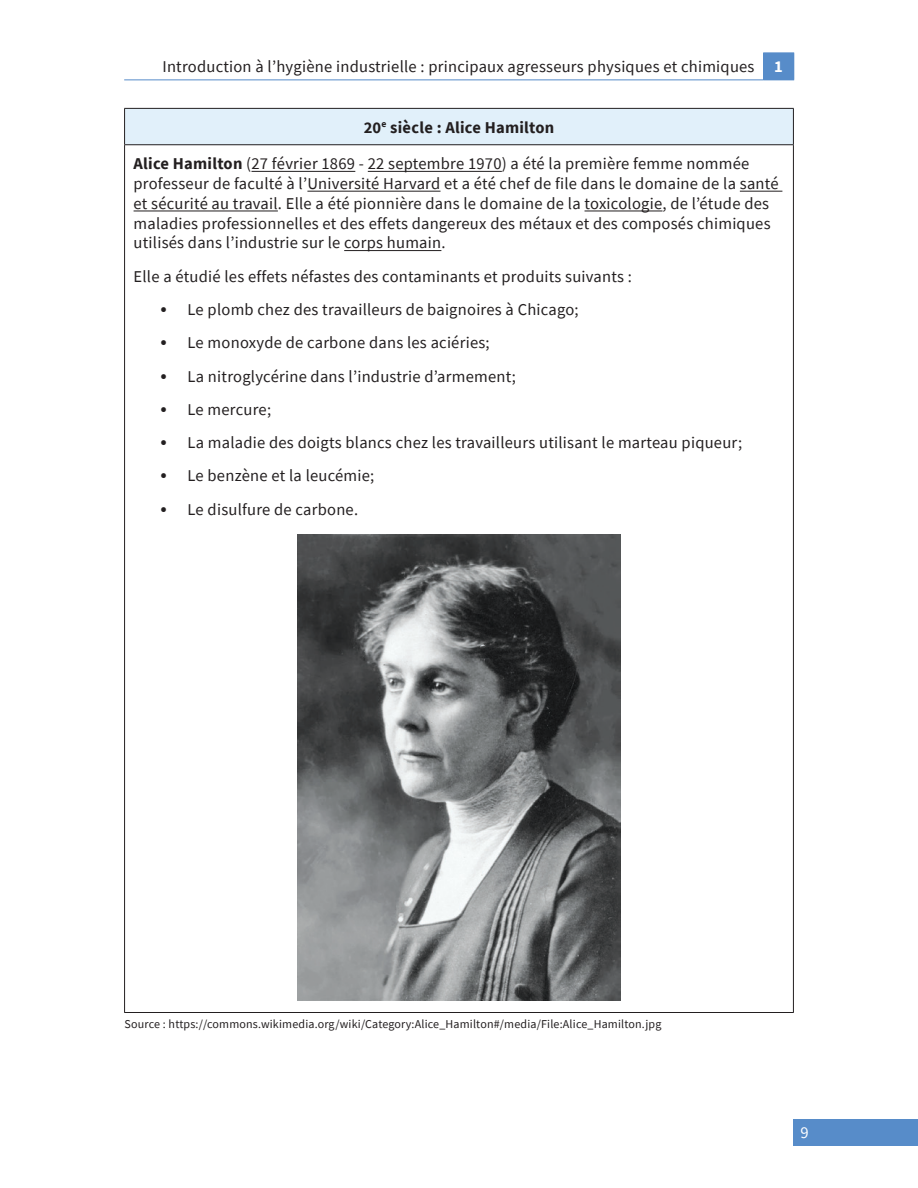
<style>
.page{position:relative;width:918px;height:1188px;background:#fff}
.page>*{position:absolute;margin:0;border:0;box-sizing:border-box;transform-origin:0 0}
.t1{font:16.5px/19.8px "Source Sans Pro";letter-spacing:.015em;color:#231f20}
.Heading_bold{font:700 16.5px "Source Sans Pro";letter-spacing:.015em;color:#231f20}
.t2{font:16.5px "Source Sans Pro";color:#fff}
.Source{font:12px "Source Sans Pro";letter-spacing:.015em;color:#231f20}
.s1{font-weight:700;color:#fff}
.s2{font-weight:700}
.s3{font-size:21px}
</style>
<div class="page">
<div style="left:794px;top:1119px;width:124px;height:27px;background:#578cc9"></div>
<div style="left:764px;top:53px;width:30px;height:27px;background:#578cc9"></div>
<hr style="left:763px;top:52px;width:31px;height:1px;background:#578cc9">
<hr style="left:764px;top:80px;width:30px;height:1px;background:#578cc9">
<svg style="left:763px;top:53px;width:1px;height:27px"></svg>
<hr style="left:124px;top:80px;width:640px;height:1px;background:#578cc9">
<div style="left:125px;top:108px;width:668px;height:37px;background:#e1f0fa"></div>
<hr style="left:124px;top:109px;width:1px;height:35px;background:#231f20">
<hr style="left:793px;top:109px;width:1px;height:35px;background:#231f20">
<hr style="left:124px;top:144px;width:670px;height:1px;background:#231f20">
<hr style="left:124px;top:145px;width:1px;height:867px;background:#231f20">
<hr style="left:793px;top:145px;width:1px;height:867px;background:#231f20">
<hr style="left:124px;top:1012px;width:670px;height:1px;background:#231f20">
<hr style="left:124px;top:108px;width:670px;height:1px;background:#231f20">
<hr style="left:251px;top:171px;width:104px;height:1px;background:#231f20">
<hr style="left:368px;top:171px;width:134px;height:1px;background:#231f20">
<hr style="left:307px;top:191px;width:134px;height:1px;background:#231f20">
<hr style="left:740px;top:191px;width:42px;height:1px;background:#231f20">
<hr style="left:134px;top:211px;width:144px;height:1px;background:#231f20">
<hr style="left:585px;top:211px;width:78px;height:1px;background:#231f20">
<hr style="left:344px;top:250px;width:97px;height:1px;background:#231f20">
<img style="left:298px;top:535px;width:322px;height:465px">
<p class="t1" style="left:162px;top:56px;width:622px">Introduction à l’hygiène industrielle : principaux agresseurs physiques et chimiques <span class="s1">1</span></p>
<p class="Heading_bold" style="left:364px;top:116px;width:192px">20<sup>e</sup> siècle : Alice Hamilton</p>
<p class="t1" style="left:134px;top:154px;width:647px"><span class="s2">Alice Hamilton</span> (27 février 1869 - 22 septembre 1970) a été la première femme nommée professeur de faculté à l’Université Harvard et a été chef de file dans le domaine de la santé et sécurité au travail. Elle a été pionnière dans le domaine de la toxicologie, de l’étude des maladies professionnelles et des effets dangereux des métaux et des composés chimiques utilisés dans l’industrie sur le corps humain.</p>
<p class="t1" style="left:134px;top:266px;width:500px">Elle a étudié les effets néfastes des contaminants et produits suivants :</p>
<p class="t1" style="left:161px;top:299px;width:420px"><span class="s3">•</span> Le plomb chez des travailleurs de baignoires à Chicago;</p>
<p class="t1" style="left:161px;top:333px;width:331px"><span class="s3">•</span> Le monoxyde de carbone dans les aciéries;</p>
<p class="t1" style="left:161px;top:366px;width:357px"><span class="s3">•</span> La nitroglycérine dans l’industrie d’armement;</p>
<p class="t1" style="left:161px;top:399px;width:112px"><span class="s3">•</span> Le mercure;</p>
<p class="t1" style="left:161px;top:433px;width:583px"><span class="s3">•</span> La maladie des doigts blancs chez les travailleurs utilisant le marteau piqueur;</p>
<p class="t1" style="left:161px;top:466px;width:215px"><span class="s3">•</span> Le benzène et la leucémie;</p>
<p class="t1" style="left:161px;top:499px;width:199px"><span class="s3">•</span> Le disulfure de carbone.</p>
<p class="Source" style="left:125px;top:1016px;width:538px">Source : https://commons.wikimedia.org/wiki/Category:Alice_Hamilton#/media/File:Alice_Hamilton.jpg</p>
<p class="t2" style="left:801px;top:1122px;width:10px">9</p>
</div>
